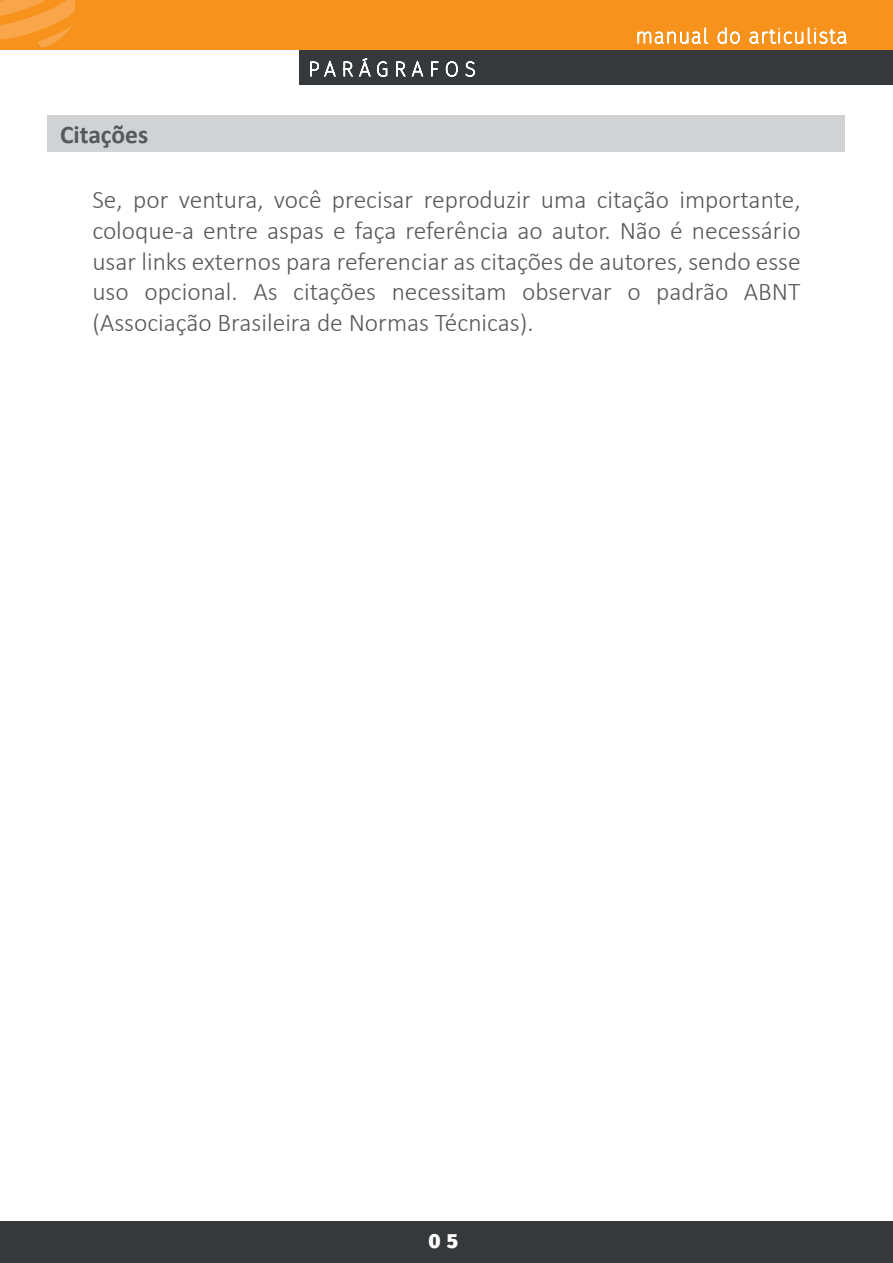
<style>
.page{position:relative;width:893px;height:1263px;background:#fff}
.page>*{position:absolute;margin:0;border:0;box-sizing:border-box;transform-origin:0 0}
.t1{font:300 25.5px/30.6px "Calibri";color:#57585a;text-align:justify}
.t2{font:700 25.5px "Calibri";color:#57585a}
.t3{font:800 20.25px "Fira Sans";color:#fff}
</style>
<div class="page">
<div style="left:300px;top:14px;width:593px;height:71px;background:#35393b"></div>
<div style="left:0;top:0;width:893px;height:50px;background:#f7931d"></div>
<svg style="left:0;top:0;width:75px;height:48px"></svg>
<svg style="left:310px;top:60px;width:26px;height:17px"></svg>
<svg style="left:343px;top:58px;width:45px;height:19px"></svg>
<svg style="left:396px;top:60px;width:79px;height:17px"></svg>
<svg style="left:637px;top:27px;width:72px;height:17px"></svg>
<svg style="left:717px;top:27px;width:23px;height:17px"></svg>
<svg style="left:749px;top:27px;width:98px;height:17px"></svg>
<div style="left:0;top:1221px;width:893px;height:42px;background:#35393b"></div>
<div style="left:48px;top:115px;width:797px;height:36px;background:#d1d2d4"></div>
<p class="t2" style="left:60px;top:118px;width:90px">Citações</p>
<p class="t1" style="left:92px;top:184px;width:710px">Se, por ventura, você precisar reproduzir uma citação importante, coloque-a entre aspas e faça referência ao autor. Não é necessário usar links externos para referenciar as citações de autores, sendo esse uso opcional. As citações necessitam observar o padrão ABNT (Associação Brasileira de Normas Técnicas).</p>
<p class="t3" style="left:429px;top:1222px;width:31px">0 5</p>
</div>
